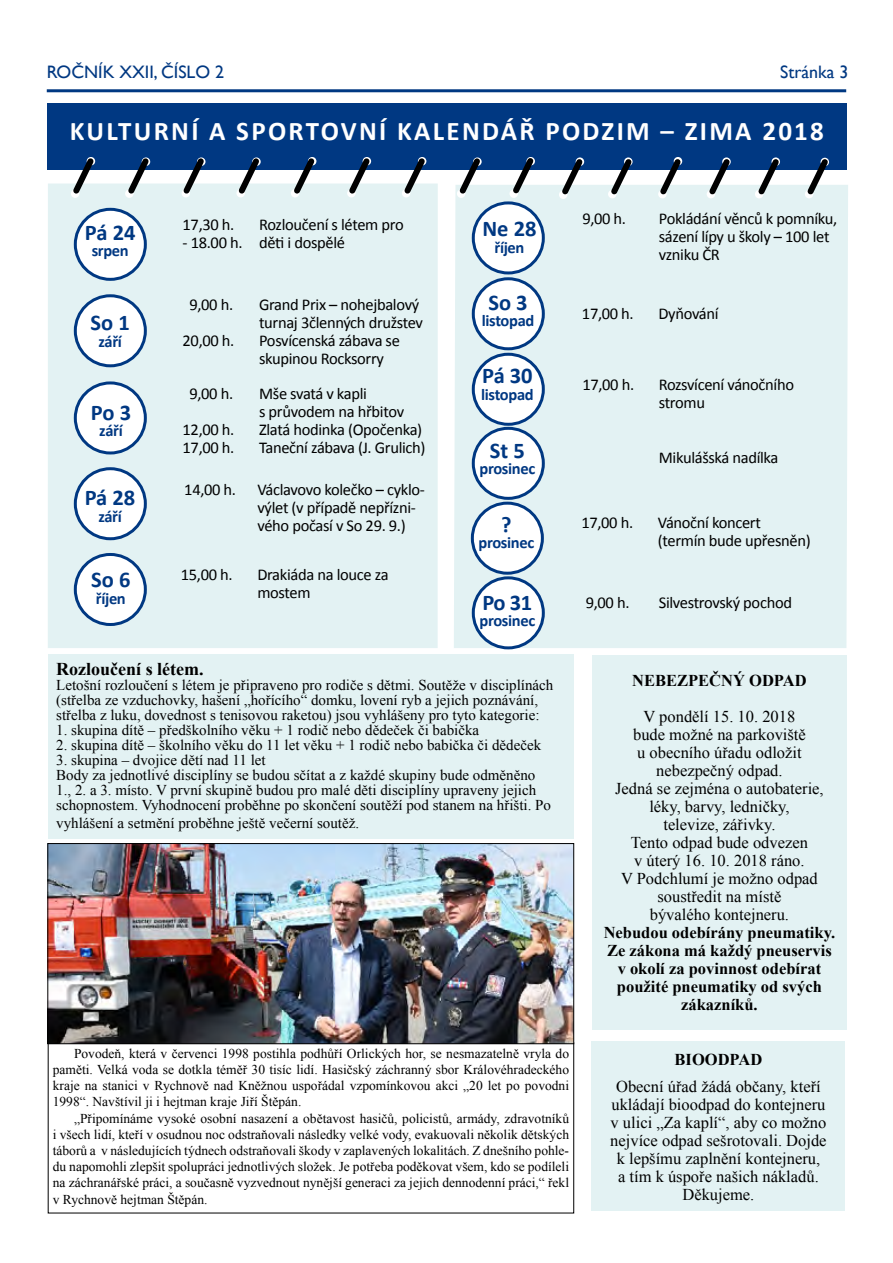
<style>
.page{position:relative;width:893px;height:1263px;background:#fff}
.page>*{position:absolute;margin:0;border:0;box-sizing:border-box;transform-origin:0 0}
.t1{font:700 27px "Calibri";letter-spacing:.085em;color:#fff}
.t2{font:700 22.5px "Calibri";color:#003882}
.t3{font:18px "Gill Sans";color:#003882}
.t4{font:700 18px "Times New Roman";color:#000}
.t5{font:16.5px/18px "Calibri";letter-spacing:-.02em;color:#000}
.t6{font:16.5px/18px "Times New Roman";color:#000;text-align:center}
.t7{font:700 16.5px/18px "Times New Roman";color:#000;text-align:center}
.t8{font:700 16.5px "Calibri";letter-spacing:-.02em;color:#003882}
.t9{font:15px/15px "Times New Roman";color:#000}
.t10{font:13.5px/16.2px "Times New Roman";color:#000;text-align:justify}
</style>
<div class="page">
<hr style="left:47px;top:89px;width:799px;height:3px;background:#003882">
<div style="left:592px;top:1041px;width:253px;height:169px;background:#e3f2f3"></div>
<div style="left:47px;top:104px;width:800px;height:66px;background:#003882"></div>
<div style="left:592px;top:655px;width:255px;height:374px;background:#e3f2f3"></div>
<div style="left:48px;top:183px;width:390px;height:465px;background:#e3f2f3"></div>
<div style="left:75px;top:209px;width:70px;height:70px;background:#fff;border-radius:50%"></div>
<div style="left:74px;top:208px;width:73px;height:73px;border:3px solid #003882;border-radius:50%"></div>
<div style="left:454px;top:185px;width:394px;height:463px;background:#e3f2f3"></div>
<div style="left:75px;top:296px;width:70px;height:70px;background:#fff;border-radius:50%"></div>
<div style="left:74px;top:294px;width:73px;height:73px;border:3px solid #003882;border-radius:50%"></div>
<div style="left:473px;top:279px;width:70px;height:70px;background:#fff;border-radius:50%"></div>
<div style="left:472px;top:277px;width:73px;height:73px;border:3px solid #003882;border-radius:50%"></div>
<div style="left:75px;top:383px;width:70px;height:70px;background:#fff;border-radius:50%"></div>
<div style="left:74px;top:381px;width:73px;height:73px;border:3px solid #003882;border-radius:50%"></div>
<div style="left:473px;top:354px;width:70px;height:70px;background:#fff;border-radius:50%"></div>
<div style="left:472px;top:353px;width:73px;height:73px;border:3px solid #003882;border-radius:50%"></div>
<div style="left:75px;top:469px;width:70px;height:70px;background:#fff;border-radius:50%"></div>
<div style="left:74px;top:467px;width:73px;height:73px;border:3px solid #003882;border-radius:50%"></div>
<div style="left:473px;top:428px;width:70px;height:70px;background:#fff;border-radius:50%"></div>
<div style="left:472px;top:427px;width:73px;height:73px;border:3px solid #003882;border-radius:50%"></div>
<div style="left:75px;top:554px;width:70px;height:70px;background:#fff;border-radius:50%"></div>
<div style="left:74px;top:553px;width:73px;height:73px;border:3px solid #003882;border-radius:50%"></div>
<div style="left:473px;top:578px;width:70px;height:70px;background:#fff;border-radius:50%"></div>
<div style="left:472px;top:576px;width:73px;height:73px;border:3px solid #003882;border-radius:50%"></div>
<div style="left:473px;top:203px;width:70px;height:70px;background:#fff;border-radius:50%"></div>
<div style="left:472px;top:201px;width:73px;height:73px;border:3px solid #003882;border-radius:50%"></div>
<svg style="left:68px;top:157px;width:31px;height:41px"></svg>
<svg style="left:123px;top:157px;width:31px;height:41px"></svg>
<svg style="left:179px;top:157px;width:30px;height:41px"></svg>
<svg style="left:234px;top:157px;width:30px;height:41px"></svg>
<svg style="left:289px;top:157px;width:30px;height:41px"></svg>
<svg style="left:344px;top:157px;width:31px;height:41px"></svg>
<svg style="left:399px;top:157px;width:31px;height:41px"></svg>
<svg style="left:455px;top:157px;width:30px;height:42px"></svg>
<svg style="left:508px;top:157px;width:30px;height:41px"></svg>
<svg style="left:557px;top:157px;width:30px;height:42px"></svg>
<svg style="left:606px;top:157px;width:30px;height:42px"></svg>
<svg style="left:655px;top:157px;width:31px;height:42px"></svg>
<svg style="left:704px;top:157px;width:31px;height:42px"></svg>
<svg style="left:753px;top:157px;width:31px;height:42px"></svg>
<svg style="left:802px;top:157px;width:31px;height:42px"></svg>
<div style="left:48px;top:654px;width:526px;height:185px;background:#e3f2f3"></div>
<img style="left:49px;top:845px;width:523px;height:197px">
<div style="left:47px;top:843px;width:527px;height:201px;border:1px solid #000"></div>
<div style="left:472px;top:503px;width:70px;height:70px;background:#fff;border-radius:50%"></div>
<div style="left:471px;top:502px;width:73px;height:73px;border:3px solid #003882;border-radius:50%"></div>
<h3 class="t3" style="left:47px;top:62px;width:179px">ROČNÍK XXII, ČÍSLO 2</h3>
<h3 class="t3" style="left:780px;top:61px;width:70px">STRÁNKA 3</h3>
<h1 class="t1" style="left:70px;top:114px;width:756px">KULTURNÍ A SPORTOVNÍ KALENDÁŘ PODZIM – ZIMA 2018</h1>
<h2 class="t2" style="left:85px;top:218px;width:52px">Pá 24</h2>
<p class="t8" style="left:92px;top:240px;width:39px">srpen</p>
<h2 class="t2" style="left:91px;top:308px;width:41px">So 1</h2>
<p class="t8" style="left:99px;top:331px;width:25px">září</p>
<h2 class="t2" style="left:91px;top:398px;width:42px">Po 3</h2>
<p class="t8" style="left:99px;top:420px;width:25px">září</p>
<h2 class="t2" style="left:85px;top:483px;width:52px">Pá 28</h2>
<p class="t8" style="left:98px;top:505px;width:25px">září</p>
<h2 class="t2" style="left:91px;top:565px;width:41px">So 6</h2>
<p class="t8" style="left:96px;top:588px;width:31px">říjen</p>
<p class="t5" style="left:183px;top:215px;width:53px">17,30 h.</p>
<p class="t5" style="left:259px;top:215px;width:146px">Rozloučení s létem pro</p>
<p class="t5" style="left:183px;top:233px;width:164px">- 18.00 h. děti i dospělé</p>
<p class="t5" style="left:189px;top:295px;width:45px">9,00 h.</p>
<p class="t5" style="left:259px;top:295px;width:165px">Grand Prix – nohejbalový turnaj 3členných družstev</p>
<p class="t5" style="left:183px;top:331px;width:53px">20,00 h.</p>
<p class="t5" style="left:259px;top:331px;width:142px">Posvícenská zábava se skupinou Rocksorry</p>
<p class="t5" style="left:189px;top:385px;width:45px">9,00 h.</p>
<p class="t5" style="left:259px;top:385px;width:147px">Mše svatá v kapli<br>s průvodem na hřbitov</p>
<p class="t5" style="left:183px;top:421px;width:53px">12,00 h.</p>
<p class="t5" style="left:259px;top:421px;width:165px">Zlatá hodinka (Opočenka)</p>
<p class="t5" style="left:183px;top:439px;width:53px">17,00 h.</p>
<p class="t5" style="left:259px;top:439px;width:168px">Taneční zábava (J. Grulich)</p>
<p class="t5" style="left:184px;top:480px;width:53px">14,00 h.</p>
<p class="t5" style="left:257px;top:480px;width:169px">Václavovo kolečko – cyklo&shy;výlet (v případě nepřízni&shy;vého počasí v So 29. 9.)</p>
<p class="t5" style="left:181px;top:565px;width:53px">15,00 h.</p>
<p class="t5" style="left:257px;top:565px;width:133px">Drakiáda na louce za mostem</p>
<h2 class="t2" style="left:482px;top:214px;width:56px">Ne 28</h2>
<p class="t8" style="left:494px;top:237px;width:31px">říjen</p>
<h2 class="t2" style="left:488px;top:288px;width:41px">So 3</h2>
<p class="t8" style="left:482px;top:310px;width:54px">listopad</p>
<h2 class="t2" style="left:482px;top:361px;width:52px">Pá 30</h2>
<p class="t8" style="left:481px;top:384px;width:54px">listopad</p>
<h2 class="t2" style="left:490px;top:436px;width:36px">St 5</h2>
<p class="t8" style="left:479px;top:458px;width:57px">prosinec</p>
<h2 class="t2" style="left:501px;top:510px;width:12px">?</h2>
<p class="t8" style="left:479px;top:532px;width:57px">prosinec</p>
<p class="t5" style="left:582px;top:210px;width:45px">9,00 h.</p>
<p class="t5" style="left:659px;top:210px;width:180px">Pokládání věnců k pomníku, sázení lípy u školy – 100 let vzniku ČR</p>
<p class="t5" style="left:582px;top:304px;width:53px">17,00 h.</p>
<p class="t5" style="left:658px;top:304px;width:62px">Dyňování</p>
<p class="t5" style="left:582px;top:376px;width:53px">17,00 h.</p>
<p class="t5" style="left:659px;top:376px;width:137px">Rozsvícení vánočního stromu</p>
<p class="t5" style="left:659px;top:449px;width:121px">Mikulášská nadílka</p>
<p class="t5" style="left:581px;top:513px;width:53px">17,00 h.</p>
<p class="t5" style="left:658px;top:513px;width:154px">Vánoční koncert (termín bude upřesněn)</p>
<h2 class="t2" style="left:482px;top:588px;width:51px">Po 31</h2>
<p class="t5" style="left:586px;top:593px;width:45px">9,00 h.</p>
<p class="t5" style="left:659px;top:593px;width:135px">Silvestrovský pochod</p>
<p class="t8" style="left:479px;top:610px;width:57px">prosinec</p>
<h3 class="t4" style="left:56px;top:657px;width:149px">Rozloučení s létem.</h3>
<p class="t9" style="left:56px;top:677px;width:499px">Letošní rozloučení s létem je připraveno pro rodiče s dětmi. Soutěže v disciplínách (střelba ze vzduchovky, hašení „hořícího“ domku, lovení ryb a jejich poznávání, střelba z luku, dovednost s tenisovou raketou) jsou vyhlášeny pro tyto kategorie:</p>
<p class="t9" style="left:56px;top:722px;width:424px">1. skupina dítě – předškolního věku + 1 rodič nebo dědeček či babička</p>
<p class="t9" style="left:56px;top:737px;width:486px">2. skupina dítě – školního věku do 11 let věku + 1 rodič nebo babička či dědeček</p>
<p class="t9" style="left:56px;top:752px;width:496px">3. skupina – dvojice dětí nad 11 let<br>Body za jednotlivé disciplíny se budou sčítat a z každé skupiny bude odměněno 1., 2. a 3. místo. V první skupině budou pro malé děti disciplíny upraveny jejich schopnostem. Vyhodnocení proběhne po skončení soutěží pod stanem na hřišti. Po</p>
<p class="t9" style="left:56px;top:815px;width:304px">vyhlášení a setmění proběhne ještě večerní soutěž.</p>
<p class="t10" style="left:53px;top:1045px;width:518px;text-indent:21px">Povodeň, která v červenci 1998 postihla podhůří Orlických hor, se nesmazatelně vryla do paměti. Velká voda se dotkla téměř 30 tisíc lidí. Hasičský záchranný sbor Královéhradeckého kraje na stanici v Rychnově nad Kněžnou uspořádal vzpomínkovou akci „20 let po povodni 1998“. Navštívil ji i hejtman kraje Jiří Štěpán.</p>
<p class="t10" style="left:53px;top:1110px;width:518px;text-indent:21px">„Připomínáme vysoké osobní nasazení a obětavost hasičů, policistů, armády, zdravotníků i všech lidí, kteří v osudnou noc odstraňovali následky velké vody, evakuovali několik dětských táborů a v následujících týdnech odstraňovali škody v zaplavených lokalitách. Z dnešního pohle&shy;du napomohli zlepšit spolupráci jednotlivých složek. Je potřeba poděkovat všem, kdo se podíleli na záchranářské práci, a současně vyzvednout nynější generaci za jejich dennodenní práci,“ řekl v Rychnově hejtman Štěpán.</p>
<p class="t7" style="left:632px;top:671px;width:176px">NEBEZPEČNÝ ODPAD</p>
<p class="t6" style="left:615px;top:707px;width:210px">V pondělí 15. 10. 2018<br>bude možné na parkoviště<br>u obecního úřadu odložit nebezpečný odpad.<br>Jedná se zejména o autobaterie, léky, barvy, ledničky,<br>televize, zářivky.<br>Tento odpad bude odvezen<br>v úterý 16. 10. 2018 ráno.<br>V Podchlumí je možno odpad soustředit na místě<br>bývalého kontejneru.</p>
<p class="t7" style="left:604px;top:923px;width:233px">Nebudou odebírány pneumatiky.<br>Ze zákona má každý pneuservis v okolí za povinnost odebírat použité pneumatiky od svých zákazníků.</p>
<p class="t7" style="left:675px;top:1050px;width:89px">BIOODPAD</p>
<p class="t6" style="left:610px;top:1077px;width:218px">Obecní úřad žádá občany, kteří ukládají bioodpad do kontejneru v ulici „Za kaplí“, aby co možno nejvíce odpad sešrotovali. Dojde k lepšímu zaplnění kontejneru,<br>a tím k úspoře našich nákladů.<br>Děkujeme.</p>
</div>
